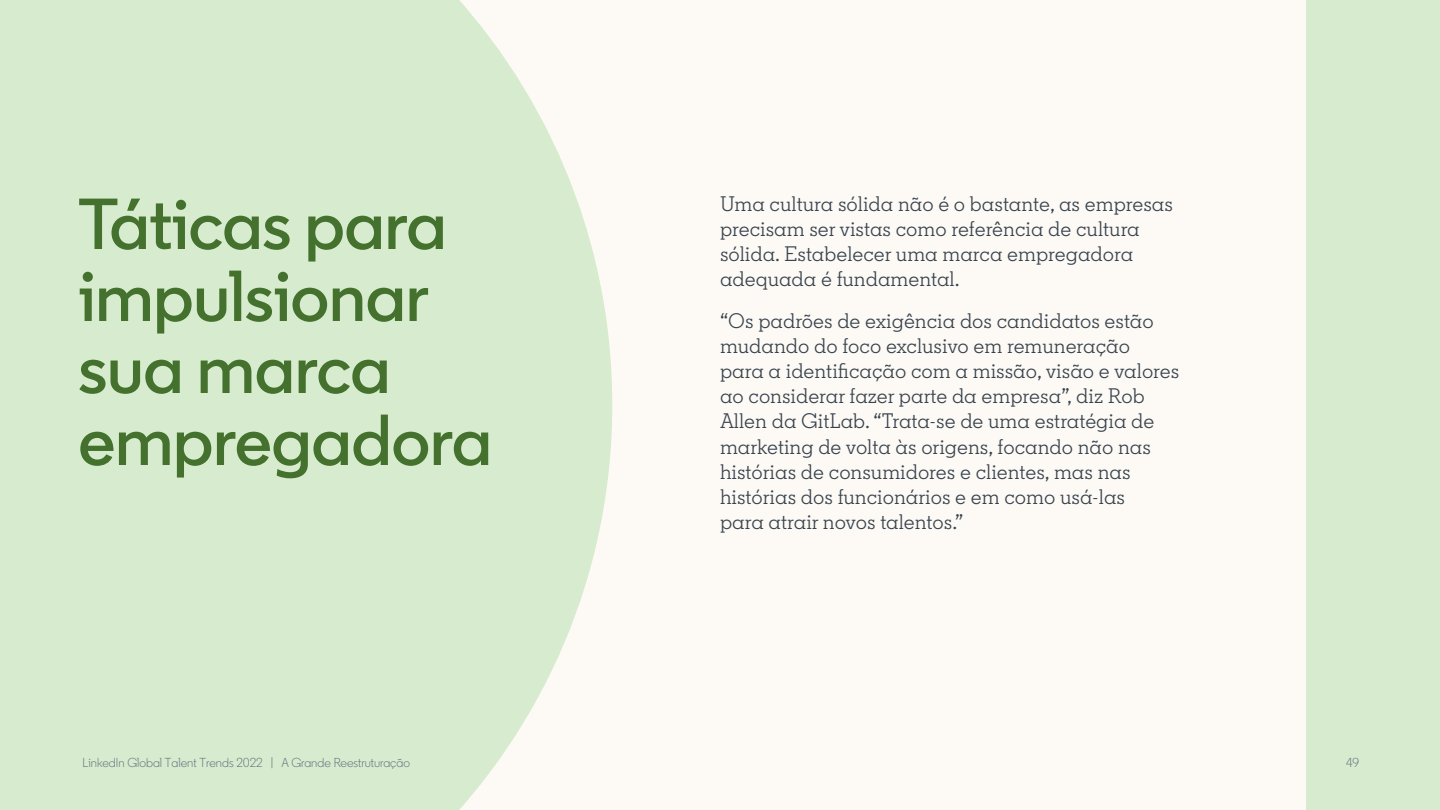
<style>
.page{position:relative;width:1440px;height:810px;background:#fdfaf5}
.page>*{position:absolute;margin:0;border:0;box-sizing:border-box;transform-origin:0 0}
.t1{font:600 72px/72px "Community";color:#44712e}
.t2{font:21px/25.2px "Community Slab";color:#38434f}
.t3{font:300 13px "Community";color:#56687a}
</style>
<div class="page">
<svg style="left:0;top:0;width:612px;height:810px;background:#d9ecd0"></svg>
<div style="left:1307px;top:0;width:133px;height:810px;background:#d7ebce"></div>
<p class="t1" style="left:78px;top:188px;width:415px">Táticas para impulsionar sua marca empregadora</p>
<p class="t2" style="left:720px;top:191px;width:455px">Uma cultura sólida não é o bastante, as empresas precisam ser vistas como referência de cultura sólida. Estabelecer uma marca empregadora adequada é fundamental.</p>
<p class="t2" style="left:720px;top:308px;width:461px">“Os padrões de exigência dos candidatos estão mudando do foco exclusivo em remuneração<br>para a identificação com a missão, visão e valores ao considerar fazer parte da empresa”, diz Rob Allen da GitLab. “Trata-se de uma estratégia de marketing de volta às origens, focando não nas histórias de consumidores e clientes, mas nas histórias dos funcionários e em como usá-las<br>para atrair novos talentos.”</p>
<p class="t3" style="left:83px;top:754px;width:329px">LinkedIn Global Talent Trends 2022 | A Grande Reestruturação</p>
<p class="t3" style="left:1346px;top:754px;width:15px">49</p>
</div>
